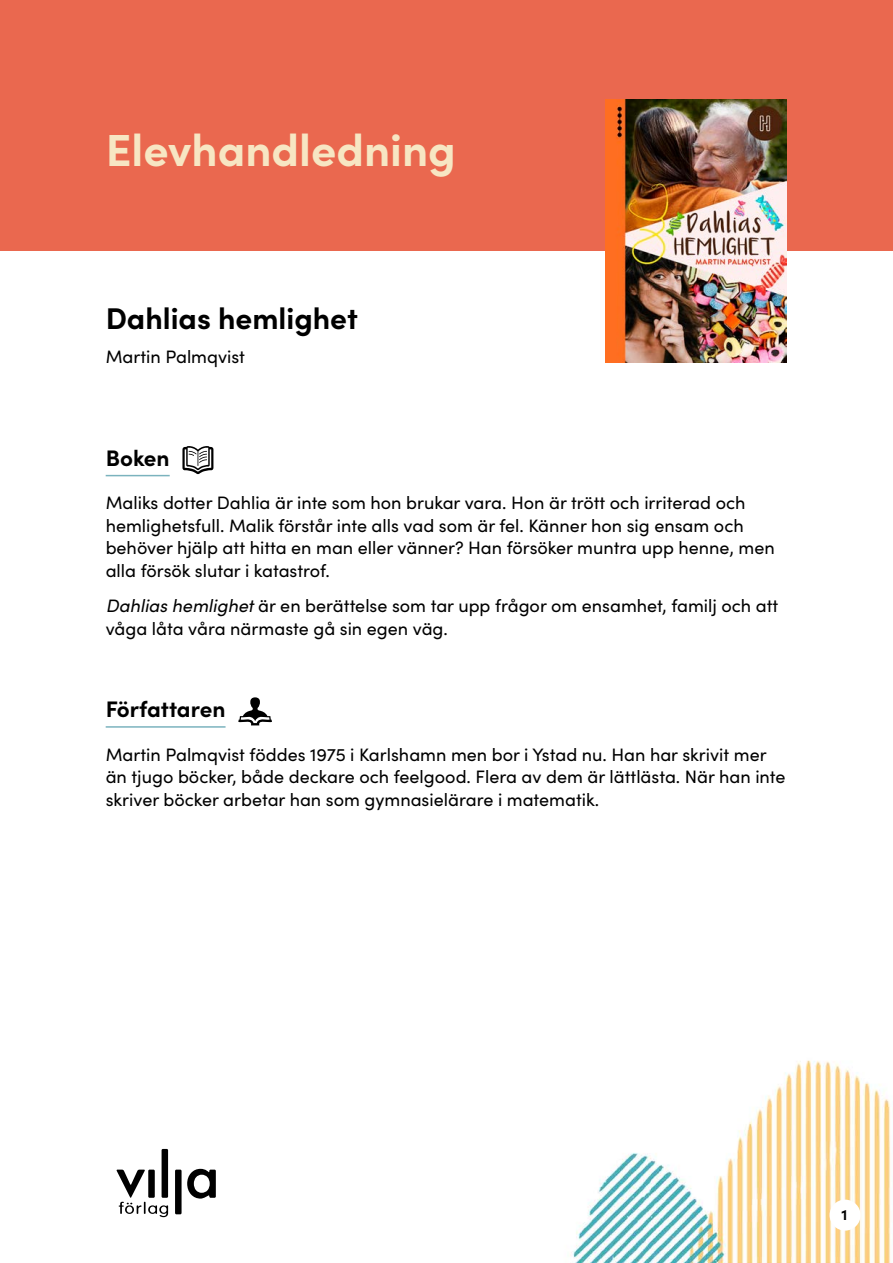
<style>
.page{position:relative;width:893px;height:1263px;background:#fff}
.page>*{position:absolute;margin:0;border:0;box-sizing:border-box;transform-origin:0 0}
.t1{font:700 45px "Sofia Pro";color:#f7e6c3}
.t2{font:700 30px "Sofia Pro";color:#000}
.t3{font:700 22.5px "Sofia Pro";color:#000}
.t4{font:18px/22.5px "Sofia Pro";color:#000}
.t5{font:700 15px "Sofia Pro";color:#000}
.s1{font-style:italic}
</style>
<div class="page">
<img style="left:161px;top:1060px;width:730px;height:203px">
<div style="left:830px;top:1199px;width:30px;height:31px;background:#fff;border-radius:50%"></div>
<div style="left:162px;top:1149px;width:6px;height:49px;background:#000"></div>
<div style="left:175px;top:1169px;width:7px;height:45px;background:#000"></div>
<svg style="left:187px;top:1169px;width:29px;height:29px"></svg>
<svg style="left:116px;top:1169px;width:52px;height:48px"></svg>
<div style="left:0;top:0;width:892px;height:251px;background:#ea684f"></div>
<hr style="left:106px;top:475px;width:64px;height:1px;background:#7bb3be">
<hr style="left:106px;top:726px;width:120px;height:2px;background:#7bb3be">
<svg style="left:182px;top:446px;width:31px;height:28px"></svg>
<svg style="left:238px;top:697px;width:34px;height:28px"></svg>
<img style="left:606px;top:99px;width:180px;height:263px">
<h1 class="t1" style="left:106px;top:116px;width:352px">Elevhandledning</h1>
<h2 class="t2" style="left:106px;top:295px;width:254px">Dahlias hemlighet</h2>
<p class="t4" style="left:106px;top:344px;width:141px">Martin Palmqvist</p>
<p class="t3" style="left:106px;top:440px;width:66px">Boken</p>
<p class="t4" style="left:106px;top:491px;width:670px">Maliks dotter Dahlia är inte som hon brukar vara. Hon är trött och irriterad och hemlighetsfull. Malik förstår inte alls vad som är fel. Känner hon sig ensam och behöver hjälp att hitta en man eller vänner? Han försöker muntra upp henne, men alla försök slutar i katastrof.</p>
<p class="t4" style="left:106px;top:594px;width:674px"><span class="s1">Dahlias hemlighet</span> är en berättelse som tar upp frågor om ensamhet, familj och att våga låta våra närmaste gå sin egen väg.</p>
<p class="t3" style="left:106px;top:692px;width:121px">Författaren</p>
<p class="t4" style="left:106px;top:742px;width:681px">Martin Palmqvist föddes 1975 i Karlshamn men bor i Ystad nu. Han har skrivit mer än tjugo böcker, både deckare och feelgood. Flera av dem är lättlästa. När han inte skriver böcker arbetar han som gymnasielärare i matematik.</p>
<p class="t5" style="left:841px;top:1204px;width:7px">1</p>
</div>
